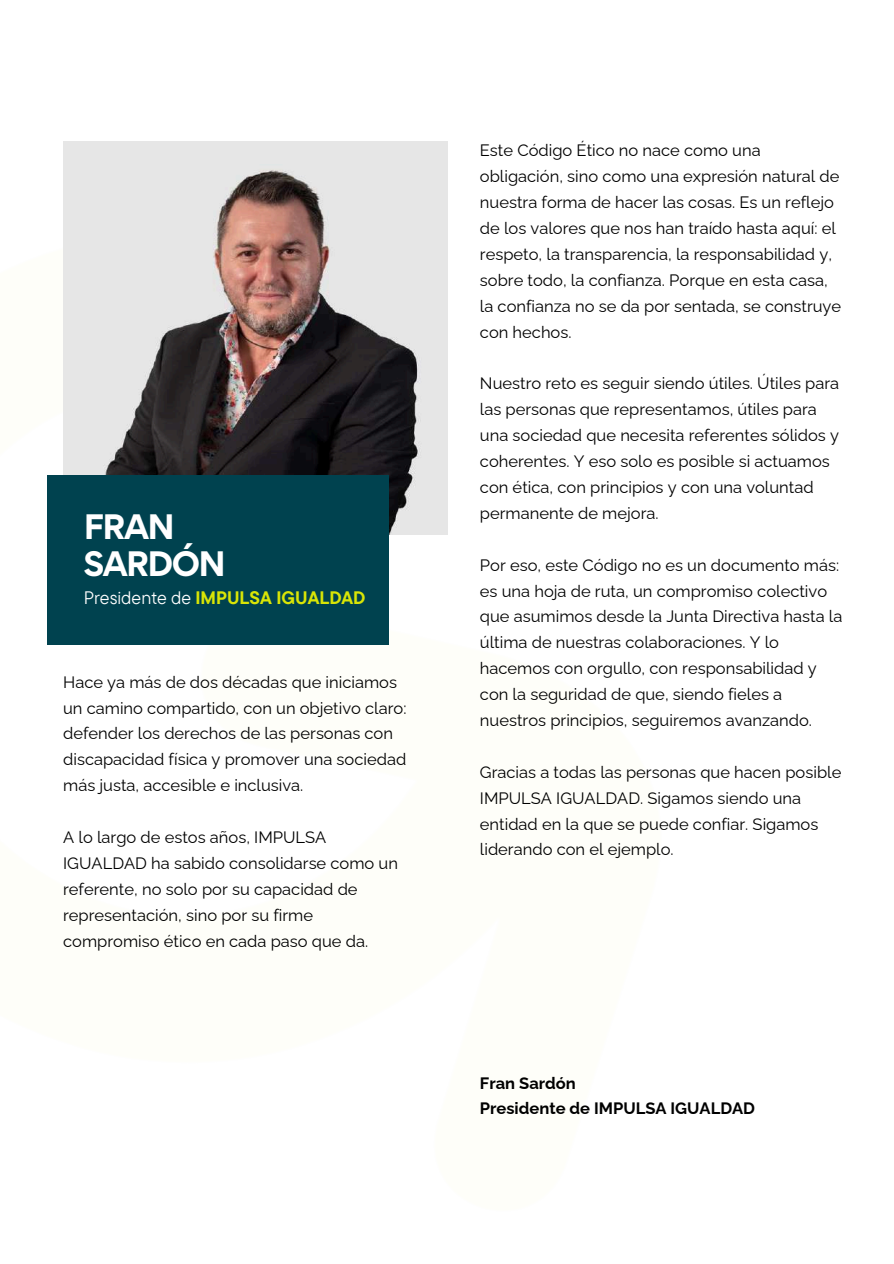
<style>
.page{position:relative;width:894px;height:1264px;background:#fff}
.page>*{position:absolute;margin:0;border:0;box-sizing:border-box;transform-origin:0 0}
.t1{font:700 31.5px/37.2px "Gordita";letter-spacing:-.05em;color:#fff}
.t2{font:700 18px "TT Commons Pro";color:#d9e506}
.t3{font:16.5px/26px "Raleway";color:#000}
.t4{font:700 16.5px/26px "Raleway";color:#000}
.s1{font-weight:400;color:#fff}
</style>
<div class="page">
<img style="left:63px;top:141px;width:384px;height:393px">
<div style="left:47px;top:475px;width:341px;height:169px;background:#00424f"></div>
<h1 class="t1" style="left:84px;top:507px;width:144px">FRAN<br>SARDÓN</h1>
<p class="t2" style="left:84px;top:585px;width:283px"><span class="s1">Presidente de</span> IMPULSA IGUALDAD</p>
<p class="t3" style="left:63px;top:669px;width:345px">Hace ya más de dos décadas que iniciamos un camino compartido, con un objetivo claro: defender los derechos de las personas con discapacidad física y promover una sociedad más justa, accesible e inclusiva.</p>
<p class="t3" style="left:63px;top:824px;width:336px">A lo largo de estos años, IMPULSA IGUALDAD ha sabido consolidarse como un referente, no solo por su capacidad de representación, sino por su firme compromiso ético en cada paso que da.</p>
<p class="t3" style="left:480px;top:137px;width:363px">Este Código Ético no nace como una obligación, sino como una expresión natural de nuestra forma de hacer las cosas. Es un reflejo de los valores que nos han traído hasta aquí: el respeto, la transparencia, la responsabilidad y, sobre todo, la confianza. Porque en esta casa, la confianza no se da por sentada, se construye con hechos.</p>
<p class="t3" style="left:480px;top:370px;width:361px">Nuestro reto es seguir siendo útiles. Útiles para las personas que representamos, útiles para una sociedad que necesita referentes sólidos y coherentes. Y eso solo es posible si actuamos con ética, con principios y con una voluntad permanente de mejora.</p>
<p class="t3" style="left:480px;top:552px;width:364px">Por eso, este Código no es un documento más: es una hoja de ruta, un compromiso colectivo que asumimos desde la Junta Directiva hasta la última de nuestras colaboraciones. Y lo hacemos con orgullo, con responsabilidad y con la seguridad de que, siendo fieles a nuestros principios, seguiremos avanzando.</p>
<p class="t3" style="left:480px;top:759px;width:363px">Gracias a todas las personas que hacen posible IMPULSA IGUALDAD. Sigamos siendo una entidad en la que se puede confiar. Sigamos liderando con el ejemplo.</p>
<p class="t4" style="left:480px;top:1069px;width:276px">Fran Sardón<br>Presidente de IMPULSA IGUALDAD</p>
</div>
